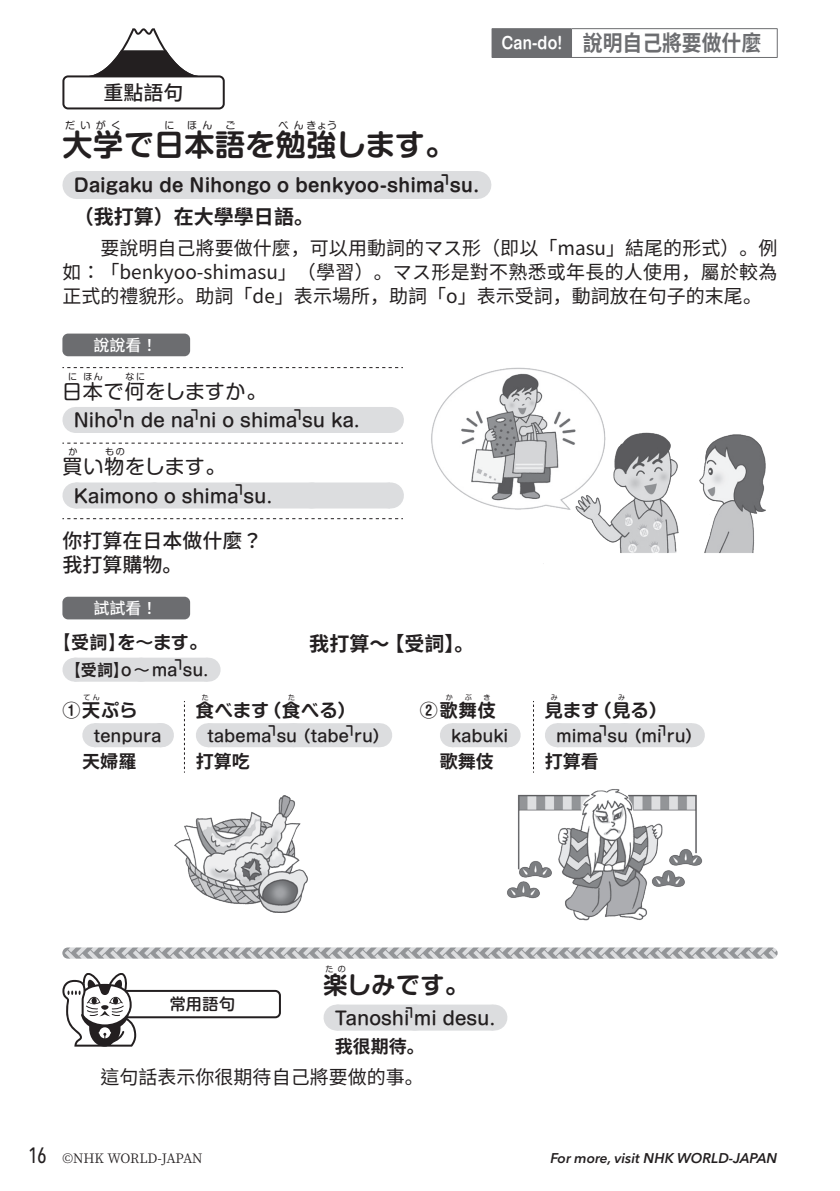
<style>
.page{position:relative;width:840px;height:1191px;background:#fff}
.page>*{position:absolute;margin:0;border:0;box-sizing:border-box;transform-origin:0 0}
._2p_Phrase_Title_JP{font:700 30px "Shin M Go Pr 6 De";letter-spacing:.005em;color:#231f20}
._2p_Bonus_Title_JP{font:700 24px "Shin M Go Pr 6 De";letter-spacing:.01em;color:#231f20}
._2p_Phrase_Head{font:700 22px "Noto Sans TC";color:#6c6d70;scale:.9 1}
._1p_Skit_TC{font:500 20px/24px "Noto Sans TC";color:#231f20}
._1p_Skit_JP{font:20px "Shin M Go Pr 6";letter-spacing:.03em;color:#231f20}
._2p_Phrase_Title_TC{font:700 20px "Noto Sans TC";color:#231f20}
._2p_Try_TC{font:700 20px "Noto Sans TC";color:#231f20}
._2p_Phrase_Descripti{font:19px/24px "Noto Sans TC";color:#231f20;text-align:justify}
._1p_Skit_Roman{font:500 18px "Shin M Go Pr 6";color:#231f20}
._2p_Phrase_Title_rom{font:700 18px "Shin M Go Pr 6 De";color:#231f20}
._2p_Try_IL_JP{font:700 18px "Shin M Go Pr 6 De";letter-spacing:.04em;color:#231f20}
._2p_Bonus_Roman_JP{font:500 18px "Shin M Go Pr 6";color:#231f20}
._2p_Try_IL_TC{font:700 18px "Noto Sans TC";color:#231f20}
._2p_Try_JP{font:700 18px "Shin M Go Pr 6 De";color:#231f20}
._2p_Bonus_Titke_TC{font:700 18px "Noto Sans TC";color:#231f20}
._2p_Try_Roman{font:500 16px "Shin M Go Pr 6";letter-spacing:.005em;color:#231f20}
._2p_Try_IL_Roman{font:500 16px "Shin M Go Pr 6";letter-spacing:-.005em;color:#231f20}
.Icon_Use_It__Try_It{font:500 16px "Noto Sans TC";color:#fff}
._2p_Phrase_Head_wt{font:700 16px "Shin M Go Pr 6 De";color:#fff;scale:.9 1}
.icon_Bonus_Phrase{font:500 16px "Shin M Go Pr 6";color:#231f20}
.t1{font:italic 600 14px "Avenir Next LT Pro";color:#231f20}
._2p_Try_Roman-2{font:500 14px "Shin M Go Pr 6";color:#231f20}
._1p_Skit_Roman-2{font:500 14px "Shin M Go Pr 6";color:#231f20}
._2p_Phrase_Title_rom-2{font:700 14px "Shin M Go Pr 6 De";color:#231f20}
._2p_Bonus_Roman_JP-2{font:500 14px "Shin M Go Pr 6";color:#231f20}
.t2{font:13px "Noto Serif CJ Kjp";letter-spacing:-.015em;color:#231f20}
._2p_Phrase_Title_JP-2{font:10px "Shin M Go Pr 6";letter-spacing:.54em;color:#231f20}
._1p_Skit_JP-2{font:9px "Shin M Go Pro";color:#231f20}
._2p_Bonus_Title_JP-2{font:8px "Shin M Go Pr 6";color:#231f20}
._2p_Try_IL_JP-2{font:7px "Shin M Go Pr 6";color:#231f20}
.s1{font-family:"Noto Sans CJ Ksc"}
.s2{font-family:"Noto Sans TC"}
.s3{font-family:"Noto Sans TC";font-weight:700}
.s4{font-family:"Avenir Next LT Pro";font-weight:500;font-stretch:condensed;font-size:22px}
</style>
<div class="page">
<svg style="left:93px;top:28px;width:101px;height:47px"></svg>
<div style="left:62px;top:75px;width:163px;height:34px;border:2px solid #231f20;border-radius:5px"></div>
<div style="left:76px;top:171px;width:400px;height:28px;background:#dcdddf"></div>
<svg style="left:476px;top:171px;width:1px;height:28px"></svg>
<svg style="left:62px;top:367px;width:341px;height:1px"></svg>
<svg style="left:62px;top:443px;width:341px;height:1px"></svg>
<svg style="left:62px;top:518px;width:341px;height:1px"></svg>
<div style="left:62px;top:333px;width:128px;height:23px;background:#6c6d70;border-radius:6px"></div>
<img style="left:431px;top:367px;width:335px;height:197px">
<div style="left:75px;top:407px;width:315px;height:26px;background:#dcdddf"></div>
<svg style="left:390px;top:407px;width:1px;height:26px"></svg>
<div style="left:75px;top:482px;width:315px;height:26px;background:#dcdddf"></div>
<svg style="left:156px;top:482px;width:194px;height:1px"></svg>
<svg style="left:390px;top:482px;width:1px;height:26px"></svg>
<div style="left:62px;top:597px;width:128px;height:22px;background:#6c6d70;border-radius:6px"></div>
<div style="left:74px;top:657px;width:133px;height:24px;background:#dcdddf"></div>
<svg style="left:141px;top:657px;width:33px;height:1px"></svg>
<svg style="left:207px;top:657px;width:1px;height:24px"></svg>
<svg style="left:184px;top:701px;width:1px;height:71px"></svg>
<div style="left:94px;top:723px;width:67px;height:24px;background:#dcdddf"></div>
<svg style="left:161px;top:723px;width:1px;height:24px"></svg>
<div style="left:208px;top:723px;width:171px;height:24px;background:#dcdddf"></div>
<svg style="left:379px;top:723px;width:1px;height:24px"></svg>
<svg style="left:533px;top:701px;width:1px;height:71px"></svg>
<div style="left:451px;top:723px;width:56px;height:24px;background:#dcdddf"></div>
<svg style="left:507px;top:723px;width:1px;height:24px"></svg>
<div style="left:556px;top:723px;width:135px;height:24px;background:#dcdddf"></div>
<svg style="left:691px;top:723px;width:1px;height:24px"></svg>
<img style="left:175px;top:796px;width:132px;height:116px">
<img style="left:507px;top:789px;width:196px;height:132px">
<svg style="left:62px;top:947px;width:715px;height:11px;background:#b8b9bc"></svg>
<div style="left:108px;top:990px;width:173px;height:28px;border:2px solid #231f20;border-radius:5px"></div>
<svg style="left:62px;top:973px;width:74px;height:73px"></svg>
<div style="left:91px;top:997px;width:6px;height:7px;background:#231f20;border-radius:50%"></div>
<div style="left:336px;top:1004px;width:157px;height:26px;background:#dcdddf"></div>
<svg style="left:415px;top:1004px;width:39px;height:1px"></svg>
<svg style="left:493px;top:1004px;width:1px;height:26px"></svg>
<div style="left:492px;top:29px;width:79px;height:28px;background:#6c6d70"></div>
<svg style="left:571px;top:29px;width:1px;height:28px"></svg>
<hr style="left:491px;top:28px;width:80px;height:1px;background:#6c6d70">
<svg style="left:491px;top:29px;width:1px;height:28px"></svg>
<hr style="left:571px;top:28px;width:206px;height:1px;background:#6c6d70">
<svg style="left:776px;top:29px;width:1px;height:28px"></svg>
<hr style="left:491px;top:57px;width:80px;height:1px;background:#6c6d70">
<hr style="left:571px;top:57px;width:206px;height:1px;background:#6c6d70">
<p class="_1p_Skit_TC" style="left:103px;top:81px;width:81px">重點語句</p>
<p class="_2p_Phrase_Title_JP" style="left:62px;top:120px;width:394px">大学で日本語を勉強します。</p>
<p class="_2p_Phrase_Title_JP-2" style="left:65px;top:117px;width:27px">だい</p>
<p class="_2p_Phrase_Title_JP-2" style="left:96px;top:117px;width:27px">がく</p>
<p class="_2p_Phrase_Title_JP-2" style="left:164px;top:117px;width:11px">に</p>
<p class="_2p_Phrase_Title_JP-2" style="left:187px;top:117px;width:27px">ほん</p>
<p class="_2p_Phrase_Title_JP-2" style="left:225px;top:117px;width:11px">ご</p>
<p class="_2p_Phrase_Title_JP-2" style="left:278px;top:117px;width:60px">べんきょう</p>
<p class="_2p_Phrase_Title_rom-2" style="left:440px;top:166px;width:15px">⎤</p>
<p class="_2p_Phrase_Title_rom" style="left:74px;top:171px;width:406px">Daigaku de Nihongo o benkyoo-shima su.</p>
<p class="_2p_Phrase_Head_wt" style="left:501px;top:30px;width:69px">Can-do!</p>
<p class="_2p_Phrase_Head" style="left:582px;top:31px;width:200px">說明自己將要做什麼</p>
<p class="_2p_Phrase_Title_TC" style="left:74px;top:206px;width:242px">（我打算）在大學學日語<span class="s1">。</span></p>
<p class="_2p_Phrase_Descripti" style="left:62px;top:236px;width:716px;text-indent:38px">要說明自己將要做什麼<span class="s1">，</span>可以用動詞的マス形（即以「masu」結尾的形式）<span class="s1">。</span>例如：「benkyoo-shimasu」（學習）<span class="s1">。</span>マス形是對不熟悉或年長的人使用<span class="s1">，</span>屬於較為正式的禮貌形<span class="s1">。</span>助詞「de」表示場所<span class="s1">，</span>助詞「o」表示受詞<span class="s1">，</span>動詞放在句子的末尾<span class="s1">。</span></p>
<p class="Icon_Use_It__Try_It" style="left:93px;top:336px;width:65px">說說看！</p>
<p class="_1p_Skit_JP" style="left:62px;top:375px;width:206px">日本で何をしますか。</p>
<p class="_1p_Skit_JP-2" style="left:68px;top:369px;width:10px">に</p>
<p class="_1p_Skit_JP-2" style="left:83px;top:369px;width:21px">ほん</p>
<p class="_1p_Skit_JP-2" style="left:125px;top:369px;width:21px">なに</p>
<p class="_1p_Skit_Roman" style="left:74px;top:406px;width:287px">Niho n de na ni o shima su ka.</p>
<p class="_1p_Skit_Roman-2" style="left:113px;top:401px;width:15px">⎤</p>
<p class="_1p_Skit_Roman-2" style="left:190px;top:401px;width:15px">⎤</p>
<p class="_1p_Skit_Roman-2" style="left:292px;top:401px;width:15px">⎤</p>
<p class="_1p_Skit_JP" style="left:62px;top:450px;width:164px">買い物をします。</p>
<p class="_1p_Skit_JP-2" style="left:68px;top:445px;width:10px">か</p>
<p class="_1p_Skit_JP-2" style="left:105px;top:445px;width:21px">もの</p>
<p class="_1p_Skit_Roman" style="left:74px;top:481px;width:200px">Kaimono o shima su.</p>
<p class="_1p_Skit_Roman-2" style="left:234px;top:477px;width:15px">⎤</p>
<p class="_1p_Skit_TC" style="left:62px;top:529px;width:202px">你打算在日本做什麼？我打算購物<span class="s1">。</span></p>
<p class="Icon_Use_It__Try_It" style="left:93px;top:599px;width:65px">試試看！</p>
<p class="_2p_Try_JP" style="left:52px;top:627px;width:156px">【<span class="s2">受詞</span>】を～ます。</p>
<p class="_2p_Try_Roman" style="left:65px;top:657px;width:145px">【<span class="s3">受詞</span>】o～ma su.</p>
<p class="_2p_Try_TC" style="left:309px;top:632px;width:166px">我打算～【受詞】<span class="s1">。</span></p>
<p class="_2p_Try_Roman-2" style="left:173px;top:651px;width:15px">⎤</p>
<p class="_2p_Try_IL_JP-2" style="left:83px;top:692px;width:18px">てん</p>
<p class="_2p_Try_IL_Roman" style="left:94px;top:723px;width:69px">tenpura</p>
<p class="_2p_Try_IL_TC" style="left:82px;top:751px;width:55px">天婦羅</p>
<p class="_2p_Try_IL_JP" style="left:62px;top:695px;width:76px">①天ぷら</p>
<p class="_2p_Try_IL_JP-2" style="left:202px;top:692px;width:8px">た</p>
<p class="_2p_Try_IL_JP-2" style="left:288px;top:692px;width:8px">た</p>
<p class="_2p_Try_Roman" style="left:207px;top:723px;width:183px">tabema su （tabe ru）</p>
<p class="_2p_Try_IL_JP" style="left:196px;top:695px;width:162px">食べます（食べる）</p>
<p class="_2p_Try_Roman-2" style="left:267px;top:717px;width:15px">⎤</p>
<p class="_2p_Try_Roman-2" style="left:344px;top:717px;width:15px">⎤</p>
<p class="_2p_Try_IL_TC" style="left:196px;top:751px;width:55px">打算吃</p>
<p class="_2p_Try_IL_JP-2" style="left:445px;top:692px;width:8px">か</p>
<p class="_2p_Try_IL_JP-2" style="left:464px;top:692px;width:8px">ぶ</p>
<p class="_2p_Try_IL_JP-2" style="left:483px;top:692px;width:8px">き</p>
<p class="_2p_Try_IL_Roman" style="left:451px;top:723px;width:59px">kabuki</p>
<p class="_2p_Try_IL_TC" style="left:439px;top:751px;width:55px">歌舞伎</p>
<p class="_2p_Try_IL_JP" style="left:420px;top:695px;width:77px">②歌舞伎</p>
<p class="_2p_Try_IL_JP-2" style="left:550px;top:692px;width:8px">み</p>
<p class="_2p_Try_IL_JP-2" style="left:618px;top:692px;width:8px">み</p>
<p class="_2p_Try_Roman" style="left:556px;top:723px;width:147px">mima su （mi ru）</p>
<p class="_2p_Try_IL_JP" style="left:544px;top:695px;width:124px">見ます（見る）</p>
<p class="_2p_Try_Roman-2" style="left:597px;top:717px;width:15px">⎤</p>
<p class="_2p_Try_Roman-2" style="left:657px;top:717px;width:15px">⎤</p>
<p class="_2p_Try_IL_TC" style="left:544px;top:751px;width:55px">打算看</p>
<p class="_2p_Bonus_Title_JP-2" style="left:325px;top:962px;width:22px">たの</p>
<p class="_2p_Bonus_Roman_JP" style="left:334px;top:1003px;width:162px">Tanoshi mi desu.</p>
<p class="_2p_Bonus_Title_JP" style="left:323px;top:965px;width:147px">楽しみです。</p>
<p class="icon_Bonus_Phrase" style="left:170px;top:991px;width:67px">常用語句</p>
<p class="_2p_Bonus_Roman_JP-2" style="left:404px;top:998px;width:15px">⎤</p>
<p class="_2p_Bonus_Titke_TC" style="left:334px;top:1036px;width:91px">我很期待<span class="s1">。</span></p>
<p class="_2p_Phrase_Descripti" style="left:100px;top:1065px;width:325px">這句話表示你很期待自己將要做的事<span class="s1">。</span></p>
<p class="t2" style="left:28px;top:1150px;width:176px"><span class="s4">16</span> ©NHK WORLD-JAPAN</p>
<p class="t1" style="left:550px;top:1149px;width:228px">For more, visit NHK WORLD-JAPAN</p>
</div>
